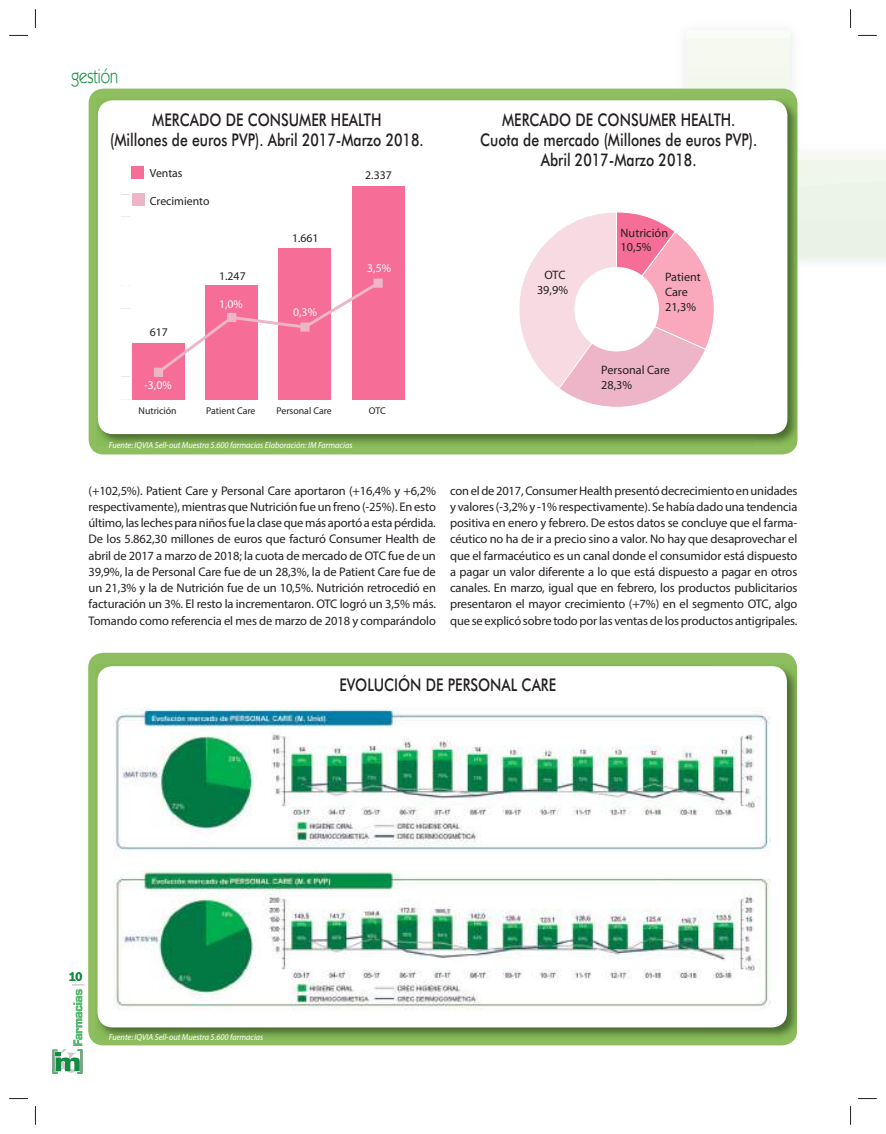
<style>
.page{position:relative;width:886px;height:1134px;background:#fff}
.page>*{position:absolute;margin:0;border:0;box-sizing:border-box;transform-origin:0 0}
.t1{font:20px "Kabel IT Cby BT";color:#128c40;scale:.8 1}
.t2{font:500 17.5px/20px "Futura BT";color:#241f1f;text-align:center;scale:.8 1}
.t3{font:12.5px/16.2px "Myriad Pro";letter-spacing:-.01em;color:#241f1f;text-align:justify}
.t4{font:600 12.5px "Franklin Gothic IT Cby BT";color:#128c40;scale:.9 1}
.t5{font:12.5px "Franklin Gothic IT Cby BT";color:#cac8cc}
.t6{font:12.25px/14.6px "Myriad Pro";color:#241f1f}
.t7{font:11.75px "Myriad Pro";color:#241f1f}
.t8{font:11.75px "Myriad Pro";color:#fff}
.t9{font:9.75px "Myriad Pro";color:#241f1f}
.t10{font:italic 8.75px "Myriad Pro";color:#fff;scale:.95 1}
</style>
<div class="page">
<div style="left:799px;top:186px;width:87px;height:71px;background:#e9f2e5"></div>
<img style="left:686px;top:37px;width:200px;height:149px">
<img style="left:799px;top:154px;width:87px;height:6px">
<svg style="left:53px;top:989px;width:29px;height:84px"></svg>
<div style="left:88px;top:653px;width:709px;height:392px;background:#8ebe5f;border-radius:15px"></div>
<img style="left:97px;top:664px;width:700px;height:375px">
<div style="left:97px;top:666px;width:690px;height:361px;background:#fff;border-radius:15px"></div>
<svg style="left:89px;top:89px;width:708px;height:365px;background:#82b157"></svg>
<img style="left:797px;top:98px;width:2px;height:345px">
<img style="left:797px;top:160px;width:2px;height:97px">
<svg style="left:797px;top:154px;width:2px;height:6px"></svg>
<img style="left:98px;top:98px;width:699px;height:43px">
<img style="left:97px;top:420px;width:42px;height:24px">
<img style="left:754px;top:141px;width:43px;height:305px">
<div style="left:98px;top:100px;width:689px;height:334px;background:#fff;border-radius:15px"></div>
<div style="left:132px;top:343px;width:53px;height:57px;background:#f66d98"></div>
<div style="left:205px;top:286px;width:53px;height:114px;background:#f66d98"></div>
<div style="left:279px;top:248px;width:52px;height:152px;background:#f66d98"></div>
<div style="left:352px;top:186px;width:52px;height:214px;background:#f66d98"></div>
<div style="left:132px;top:167px;width:12px;height:12px;background:#f66d98"></div>
<div style="left:132px;top:194px;width:12px;height:12px;background:#edb5c7"></div>
<div style="left:154px;top:368px;width:9px;height:9px;border:4px solid #edb5c7"></div>
<svg style="left:154px;top:279px;width:219px;height:97px"></svg>
<div style="left:373px;top:279px;width:10px;height:9px;border:4px solid #edb5c7"></div>
<svg style="left:519px;top:212px;width:195px;height:195px"></svg>
<div style="left:575px;top:267px;width:83px;height:84px;background:#fff;border-radius:50%"></div>
<img style="left:113px;top:707px;width:657px;height:145px">
<img style="left:113px;top:870px;width:657px;height:140px">
<svg style="left:9px;top:35px;width:19px;height:1px"></svg>
<svg style="left:858px;top:35px;width:19px;height:1px"></svg>
<svg style="left:9px;top:1098px;width:19px;height:1px"></svg>
<svg style="left:858px;top:1098px;width:19px;height:1px"></svg>
<svg style="left:35px;top:9px;width:1px;height:19px"></svg>
<svg style="left:35px;top:1106px;width:1px;height:19px"></svg>
<svg style="left:850px;top:9px;width:1px;height:19px"></svg>
<svg style="left:850px;top:1106px;width:1px;height:19px"></svg>
<h1 class="t1" style="left:71px;top:63px;width:60px">gestión</h1>
<h2 class="t2" style="left:110px;top:110px;width:393px">MERCADO DE CONSUMER HEALTH<br>(Millones de euros PVP). Abril 2017-Marzo 2018.</h2>
<p class="t7" style="left:150px;top:166px;width:34px">Ventas</p>
<p class="t7" style="left:150px;top:194px;width:61px">Crecimiento</p>
<p class="t7" style="left:150px;top:325px;width:20px">617</p>
<p class="t8" style="left:144px;top:378px;width:29px">-3,0%</p>
<p class="t7" style="left:219px;top:269px;width:28px">1.247</p>
<p class="t8" style="left:219px;top:296px;width:25px">1,0%</p>
<p class="t7" style="left:292px;top:231px;width:28px">1.661</p>
<p class="t8" style="left:293px;top:305px;width:25px">0,3%</p>
<p class="t7" style="left:365px;top:168px;width:28px">2.337</p>
<p class="t8" style="left:367px;top:261px;width:25px">3,5%</p>
<p class="t9" style="left:139px;top:405px;width:40px">Nutrición</p>
<p class="t9" style="left:206px;top:405px;width:51px">Patient Care</p>
<p class="t9" style="left:276px;top:405px;width:57px">Personal Care</p>
<p class="t9" style="left:369px;top:405px;width:18px">OTC</p>
<p class="t10" style="left:109px;top:440px;width:258px">Fuente: IQVIA Sell-out Muestra 5.600 farmacias Elaboración: IM Farmacias</p>
<h2 class="t2" style="left:480px;top:110px;width:348px">MERCADO DE CONSUMER HEALTH.<br>Cuota de mercado (Millones de euros PVP).<br>Abril 2017-Marzo 2018.</h2>
<p class="t6" style="left:537px;top:268px;width:32px;text-align:center">OTC<br>39,9%</p>
<p class="t6" style="left:621px;top:225px;width:49px">Nutrición<br>10,5%</p>
<p class="t6" style="left:665px;top:270px;width:37px">Patient<br>Care<br>21,3%</p>
<p class="t6" style="left:601px;top:362px;width:70px">Personal Care<br>28,3%</p>
<p class="t3" style="left:89px;top:482px;width:349px">(+102,5%). Patient Care y Personal Care aportaron (+16,4% y +6,2% respectivamente), mientras que Nutrición fue un freno (-25%). En esto último, las leches para niños fue la clase que más aportó a esta pérdida.<br>De los 5.862,30 millones de euros que facturó Consumer Health de abril de 2017 a marzo de 2018; la cuota de mercado de OTC fue de un 39,9%, la de Personal Care fue de un 28,3%, la de Patient Care fue de un 21,3% y la de Nutrición fue de un 10,5%. Nutrición retrocedió en facturación un 3%. El resto la incrementaron. OTC logró un 3,5% más.<br>Tomando como referencia el mes de marzo de 2018 y comparándolo</p>
<p class="t3" style="left:450px;top:482px;width:349px">con el de 2017, Consumer Health presentó decrecimiento en unidades y valores (-3,2% y -1% respectivamente). Se había dado una tendencia positiva en enero y febrero. De estos datos se concluye que el farma&shy;céutico no ha de ir a precio sino a valor. No hay que desaprovechar el que el farmacéutico es un canal donde el consumidor está dispuesto a pagar un valor diferente a lo que está dispuesto a pagar en otros canales. En marzo, igual que en febrero, los productos publicitarios presentaron el mayor crecimiento (+7%) en el segmento OTC, algo que se explicó sobre todo por las ventas de los productos antigripales.</p>
<h2 class="t2" style="left:339px;top:674px;width:273px">EVOLUCIÓN DE PERSONAL CARE</h2>
<p class="t4" style="left:69px;top:969px;width:16px">10</p>
<p class="t5" style="left:70px;top:987px;width:8px;rotate:-90deg">|</p>
<p class="t10" style="left:109px;top:1031px;width:164px">Fuente: IQVIA Sell-out Muestra 5.600 farmacias</p>
</div>
